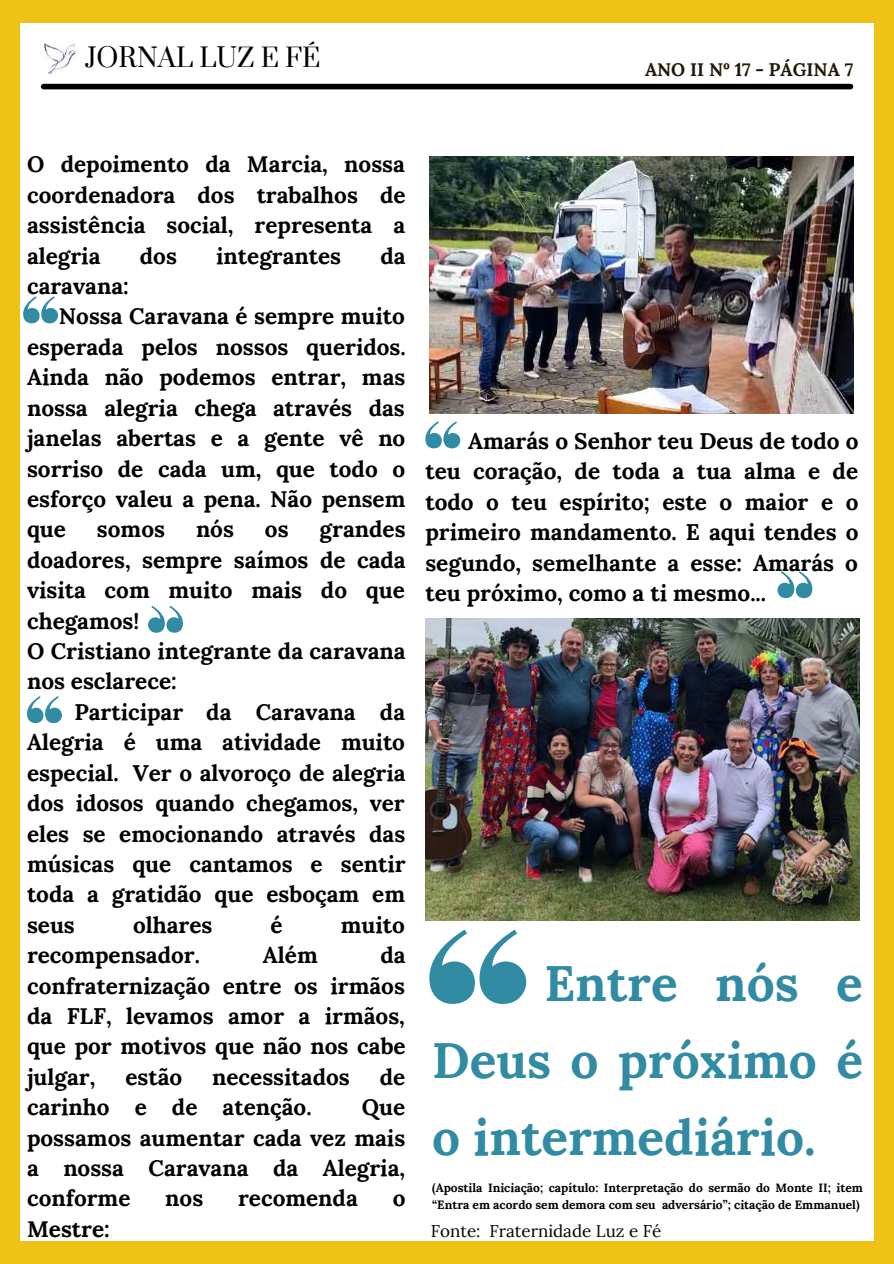
<style>
.page{position:relative;width:894px;height:1264px;background:#fff}
.page>*{position:absolute;margin:0;border:0;box-sizing:border-box;transform-origin:0 0}
.t1{font:700 49.5px/77.2px "Lora";color:#318ba2;text-align:justify}
.t2{font:25.5px "Prata";color:#000}
.t3{font:700 22.5px/30.5px "Lora";color:#000;text-align:justify}
.t4{font:700 18.3px "Lora";color:#251707}
.t5{font:16.95px "Lora";color:#000}
.t6{font:700 12px/16.8px "Lora";color:#000}
</style>
<div class="page">
<div style="left:0;top:0;width:893px;height:1263px;background:#efc315"></div>
<div style="left:21px;top:23px;width:852px;height:1217px;background:#fff"></div>
<div style="left:44px;top:84px;width:806px;height:5px;background:#000"></div>
<img style="left:45px;top:43px;width:31px;height:31px">
<svg style="left:425px;top:421px;width:35px;height:27px"></svg>
<svg style="left:148px;top:605px;width:35px;height:27px"></svg>
<svg style="left:23px;top:296px;width:35px;height:27px"></svg>
<svg style="left:27px;top:696px;width:35px;height:27px"></svg>
<svg style="left:777px;top:571px;width:35px;height:27px"></svg>
<img style="left:429px;top:156px;width:423px;height:257px">
<img style="left:425px;top:619px;width:433px;height:301px">
<svg style="left:429px;top:929px;width:97px;height:74px"></svg>
<p class="t2" style="left:85px;top:42px;width:237px">JORNAL LUZ E FÉ</p>
<p class="t4" style="left:644px;top:57px;width:210px">ANO II Nº 17 - PÁGINA 7</p>
<p class="t3" style="left:27px;top:149px;width:380px">O depoimento da Marcia, nossa coordenadora dos trabalhos de assistência social, representa a alegria</p>
<p class="t3" style="left:140px;top:240px;width:39px">dos</p>
<p class="t3" style="left:216px;top:240px;width:126px">integrantes</p>
<p class="t3" style="left:380px;top:240px;width:27px">da</p>
<p class="t3" style="left:27px;top:270px;width:103px">caravana:</p>
<p class="t3" style="left:59px;top:301px;width:347px">Nossa Caravana é sempre muito</p>
<p class="t3" style="left:27px;top:331px;width:380px">esperada pelos nossos queridos.</p>
<p class="t3" style="left:27px;top:362px;width:380px">Ainda não podemos entrar, mas</p>
<p class="t3" style="left:27px;top:392px;width:379px">nossa alegria chega através das</p>
<p class="t3" style="left:27px;top:422px;width:380px">janelas abertas e a gente vê no</p>
<p class="t3" style="left:27px;top:453px;width:379px">sorriso de cada um, que todo o</p>
<p class="t3" style="left:27px;top:483px;width:380px">esforço valeu a pena. Não pensem</p>
<p class="t3" style="left:27px;top:514px;width:40px">que</p>
<p class="t3" style="left:97px;top:514px;width:70px">somos</p>
<p class="t3" style="left:196px;top:514px;width:39px">nós</p>
<p class="t3" style="left:265px;top:514px;width:25px">os</p>
<p class="t3" style="left:27px;top:514px;width:380px;text-align:left;text-indent:292px">grandes doadores, sempre saímos de cada visita com muito mais do que chegamos!<br>O Cristiano integrante da caravana nos esclarece:</p>
<p class="t3" style="left:27px;top:696px;width:380px;text-indent:47px">Participar da Caravana da Alegria é uma atividade muito especial. Ver o alvoroço de alegria dos idosos quando chegamos, ver eles se emocionando através das músicas que cantamos e sentir toda a gratidão que esboçam em seus</p>
<p class="t3" style="left:133px;top:909px;width:81px">olhares</p>
<p class="t3" style="left:270px;top:909px;width:14px">é</p>
<p class="t3" style="left:341px;top:909px;width:65px">muito</p>
<p class="t3" style="left:27px;top:939px;width:174px">recompensador.</p>
<p class="t3" style="left:263px;top:939px;width:56px">Além</p>
<p class="t3" style="left:27px;top:939px;width:380px;text-indent:353px">da confraternização entre os irmãos da FLF, levamos amor a irmãos, que por motivos que não nos cabe julgar,</p>
<p class="t3" style="left:125px;top:1061px;width:58px">estão</p>
<p class="t3" style="left:212px;top:1061px;width:139px">necessitados</p>
<p class="t3" style="left:379px;top:1061px;width:27px">de</p>
<p class="t3" style="left:27px;top:1091px;width:286px">carinho e de atenção.</p>
<p class="t3" style="left:27px;top:1091px;width:379px;text-indent:334px">Que possamos aumentar cada vez mais a nossa Caravana da Alegria, conforme</p>
<p class="t3" style="left:165px;top:1182px;width:39px">nos</p>
<p class="t3" style="left:238px;top:1182px;width:121px">recomenda</p>
<p class="t3" style="left:392px;top:1182px;width:14px">o</p>
<p class="t3" style="left:27px;top:1213px;width:84px">Mestre:</p>
<p class="t3" style="left:425px;top:425px;width:434px;text-indent:43px">Amarás o Senhor teu Deus de todo o teu coração, de toda a tua alma e de todo o teu espírito; este o maior e o primeiro mandamento. E aqui tendes o segundo, semelhante a esse: Amarás o teu próximo, como a ti mesmo...</p>
<h1 class="t1" style="left:432px;top:943px;width:432px;text-indent:112px">Entre nós e Deus o próximo é o intermediário.</h1>
<p class="t6" style="left:432px;top:1179px;width:432px">(Apostila Iniciação; capítulo: Interpretação do sermão do Monte II; item “Entra em acordo sem demora com seu adversário”; citação de Emmanuel)</p>
<p class="t5" style="left:431px;top:1220px;width:232px">Fonte: Fraternidade Luz e Fé</p>
</div>
